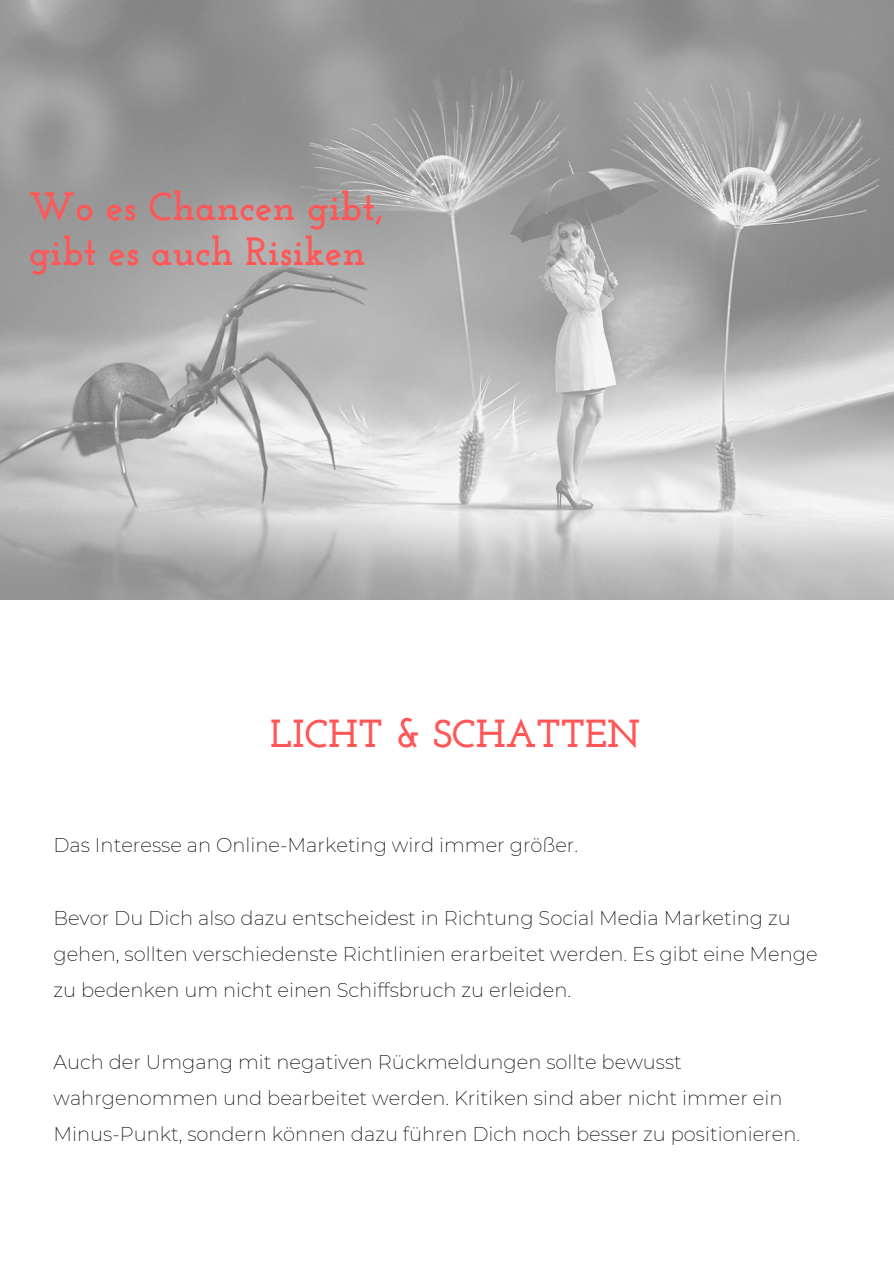
<style>
.page{position:relative;width:894px;height:1264px;background:#fff}
.page>*{position:absolute;margin:0;border:0;box-sizing:border-box;transform-origin:0 0}
.t1{font:700 39.3px "Josefin Slab";color:#ff5757}
.t2{font:700 39px "Josefin Slab";color:#ff5757}
.t3{font:200 19.5px/36px "Montserrat";color:#000}
</style>
<div class="page">
<img style="left:0;top:0;width:893px;height:599px">
<p class="t1" style="left:29px;top:190px;width:355px">Wo es Chancen gibt,</p>
<p class="t1" style="left:29px;top:235px;width:338px">gibt es auch Risiken</p>
<p class="t2" style="left:270px;top:718px;width:372px">LICHT &amp; SCHATTEN</p>
<p class="t3" style="left:53px;top:827px;width:526px">Das Interesse an Online-Marketing wird immer größer.</p>
<p class="t3" style="left:53px;top:899px;width:765px">Bevor Du Dich also dazu entscheidest in Richtung Social Media Marketing zu gehen, sollten verschiedenste Richtlinien erarbeitet werden. Es gibt eine Menge zu bedenken um nicht einen Schiffsbruch zu erleiden.</p>
<p class="t3" style="left:53px;top:1043px;width:748px">Auch der Umgang mit negativen Rückmeldungen sollte bewusst wahrgenommen und bearbeitet werden. Kritiken sind aber nicht immer ein<br>Minus-Punkt, sondern können dazu führen Dich noch besser zu positionieren.</p>
</div>
